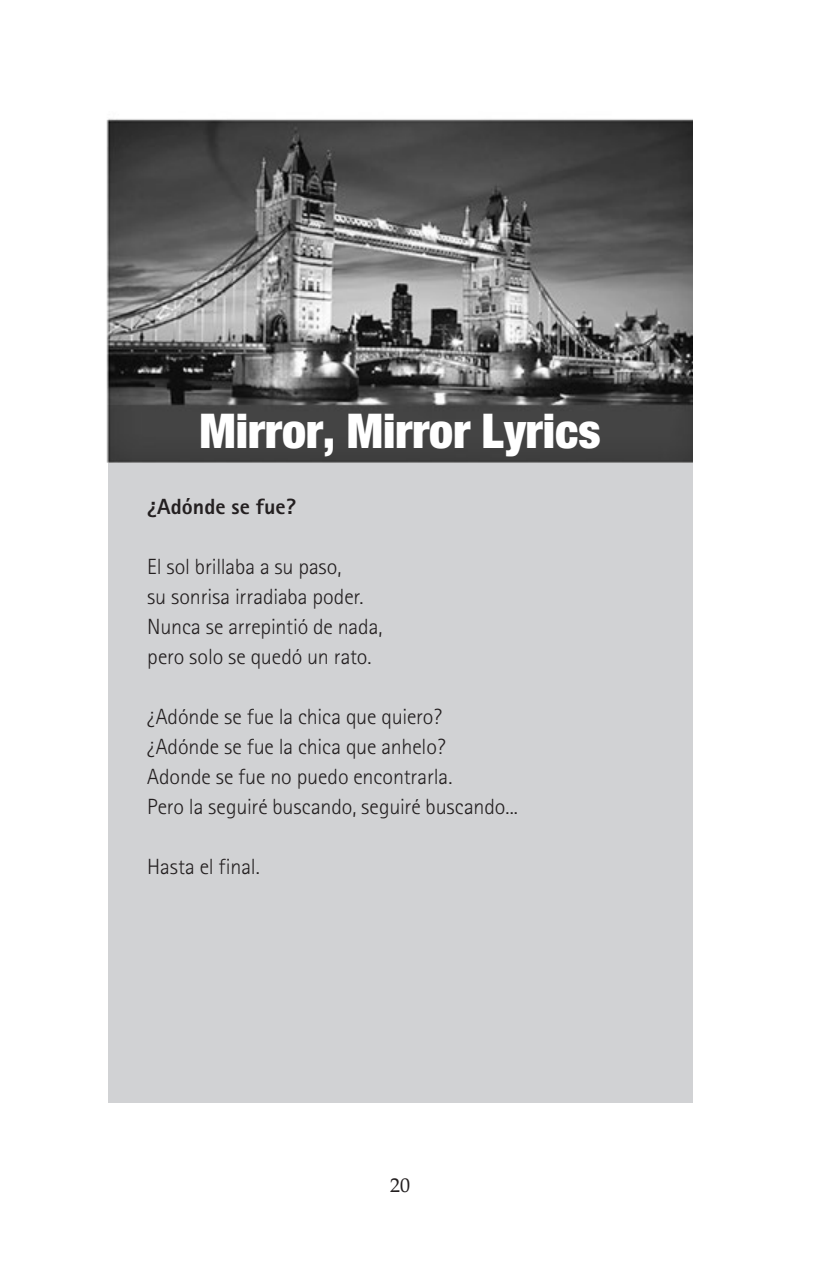
<style>
.page{position:relative;width:822px;height:1276px;background:#fff}
.page>*{position:absolute;margin:0;border:0;box-sizing:border-box;transform-origin:0 0}
.p11{font:900 condensed 48px "Helvetica Neue LT Std";color:#fff}
.p11-2{font:300 22px "Rotis Sans Serif";letter-spacing:-.005em;color:#231f20}
.p11-3{font:800 22px "Rotis Sans Serif";color:#231f20}
.t1{font:20px "Palatino Roman EB";color:#231f20}
</style>
<div class="page">
<div style="left:108px;top:451px;width:584px;height:652px;background:#d1d2d4"></div>
<img style="left:106px;top:118px;width:586px;height:344px">
<p class="p11" style="left:199px;top:401px;width:402px">Mirror, Mirror Lyrics</p>
<p class="p11-3" style="left:147px;top:492px;width:150px">¿Adónde se fue?</p>
<p class="p11-2" style="left:147px;top:554px;width:196px">El sol brillaba a su paso,</p>
<p class="p11-2" style="left:147px;top:584px;width:218px">su sonrisa irradiaba poder.</p>
<p class="p11-2" style="left:147px;top:614px;width:237px">Nunca se arrepintió de nada,</p>
<p class="p11-2" style="left:147px;top:644px;width:226px">pero solo se quedó un rato.</p>
<p class="p11-2" style="left:147px;top:704px;width:296px">¿Adónde se fue la chica que quiero?</p>
<p class="p11-2" style="left:147px;top:734px;width:300px">¿Adónde se fue la chica que anhelo?</p>
<p class="p11-2" style="left:147px;top:764px;width:307px">Adonde se fue no puedo encontrarla.</p>
<p class="p11-2" style="left:147px;top:794px;width:372px">Pero la seguiré buscando, seguiré buscando...</p>
<p class="p11-2" style="left:147px;top:854px;width:114px">Hasta el final.</p>
<p class="t1" style="left:390px;top:1174px;width:21px">20</p>
</div>
